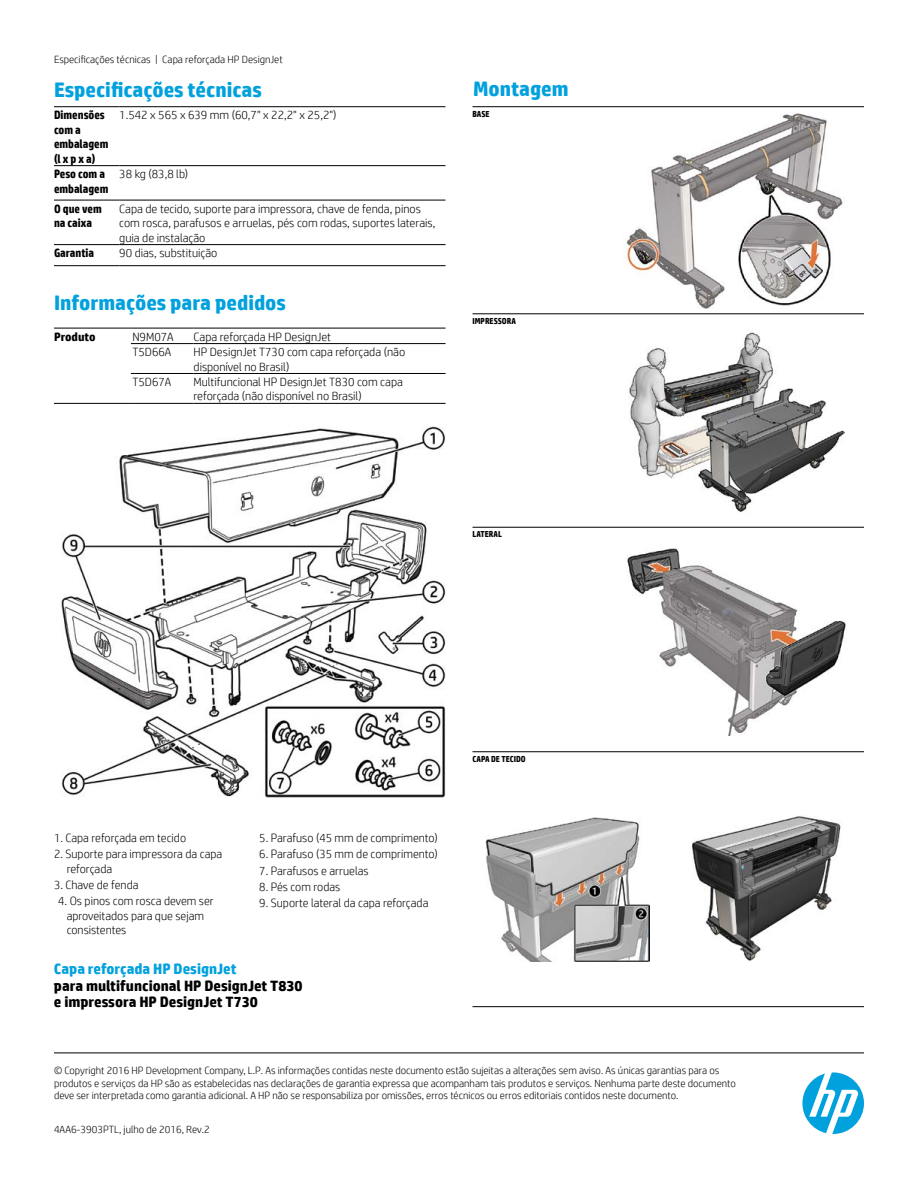
<style>
.page{position:relative;width:918px;height:1188px;background:#fff}
.page>*{position:absolute;margin:0;border:0;box-sizing:border-box;transform-origin:0 0}
.Subhead_14_16_bold_b{font:700 21px "HP Simplified";color:#00a1dd}
.call_to_action{font:700 15px "HP Simplified";color:#000}
.call_to_action-2{font:700 15px "HP Simplified";color:#00a1dd}
.table_text_6_5{font:300 12px/14.4px "HP Simplified";color:#000}
.footnotes_6{font:300 12px/14.4px "HP Simplified";color:#000}
.table_text_6_5-2{font:700 12px/14.4px "HP Simplified";color:#000;scale:.91 1}
.table_text_6_5-3{font:700 12px "HP Simplified";color:#000}
.Legal_7_9{font:300 10.5px/12.6px "HP Simplified";color:#000}
.Title_descriptor{font:300 10.5px "HP Simplified";color:#000}
.table_text_6_5-4{font:700 8.7px "HP Simplified";color:#000;scale:.91 1}
</style>
<div class="page">
<svg style="left:802px;top:1072px;width:62px;height:62px"></svg>
<hr style="left:54px;top:1053px;width:810px;height:1px;background:#000">
<hr style="left:54px;top:106px;width:65px;height:1px;background:#000">
<hr style="left:54px;top:165px;width:65px;height:1px;background:#000">
<hr style="left:54px;top:200px;width:65px;height:1px;background:#000">
<hr style="left:119px;top:106px;width:326px;height:1px;background:#000">
<hr style="left:119px;top:165px;width:326px;height:1px;background:#000">
<hr style="left:119px;top:200px;width:326px;height:1px;background:#000">
<hr style="left:54px;top:244px;width:65px;height:1px;background:#000">
<hr style="left:119px;top:244px;width:326px;height:1px;background:#000">
<hr style="left:54px;top:265px;width:65px;height:1px;background:#000">
<hr style="left:119px;top:265px;width:326px;height:1px;background:#000">
<hr style="left:472px;top:1006px;width:113px;height:1px;background:#000">
<hr style="left:472px;top:106px;width:113px;height:1px;background:#000">
<hr style="left:472px;top:314px;width:113px;height:1px;background:#000">
<hr style="left:472px;top:527px;width:113px;height:1px;background:#000">
<hr style="left:585px;top:106px;width:279px;height:1px;background:#000">
<hr style="left:585px;top:314px;width:279px;height:1px;background:#000">
<hr style="left:585px;top:527px;width:279px;height:1px;background:#000">
<hr style="left:472px;top:751px;width:113px;height:1px;background:#000">
<hr style="left:585px;top:751px;width:279px;height:1px;background:#000">
<hr style="left:585px;top:1006px;width:279px;height:1px;background:#000">
<hr style="left:54px;top:403px;width:77px;height:1px;background:#000">
<hr style="left:54px;top:328px;width:77px;height:1px;background:#000">
<hr style="left:131px;top:328px;width:63px;height:1px;background:#000">
<hr style="left:194px;top:328px;width:252px;height:1px;background:#000">
<hr style="left:131px;top:343px;width:63px;height:1px;background:#000">
<hr style="left:194px;top:343px;width:252px;height:1px;background:#000">
<hr style="left:131px;top:373px;width:63px;height:1px;background:#000">
<hr style="left:194px;top:373px;width:252px;height:1px;background:#000">
<hr style="left:131px;top:403px;width:63px;height:1px;background:#000">
<hr style="left:194px;top:403px;width:252px;height:1px;background:#000">
<img style="left:62px;top:427px;width:384px;height:371px">
<img style="left:623px;top:113px;width:220px;height:195px">
<img style="left:628px;top:332px;width:217px;height:180px">
<img style="left:627px;top:548px;width:219px;height:188px">
<img style="left:486px;top:817px;width:164px;height:144px">
<img style="left:692px;top:816px;width:149px;height:145px">
<p class="Title_descriptor" style="left:54px;top:52px;width:230px">Especificações técnicas | Capa reforçada HP DesignJet</p>
<p class="Subhead_14_16_bold_b" style="left:54px;top:76px;width:209px">Especificações técnicas</p>
<p class="table_text_6_5-2" style="left:54px;top:108px;width:61px">Dimensões com a embalagem (l x p x a)</p>
<p class="table_text_6_5" style="left:119px;top:108px;width:219px">1.542 x 565 x 639 mm (60,7" x 22,2" x 25,2")</p>
<p class="table_text_6_5-2" style="left:54px;top:167px;width:61px">Peso com a embalagem</p>
<p class="table_text_6_5" style="left:119px;top:167px;width:71px">38 kg (83,8 lb)</p>
<p class="table_text_6_5-2" style="left:54px;top:202px;width:54px">O que vem na caixa</p>
<p class="table_text_6_5" style="left:119px;top:201px;width:318px">Capa de tecido, suporte para impressora, chave de fenda, pinos com rosca, parafusos e arruelas, pés com rodas, suportes laterais, guia de instalação</p>
<p class="table_text_6_5-2" style="left:54px;top:246px;width:46px">Garantia</p>
<p class="table_text_6_5" style="left:119px;top:246px;width:100px">90 dias, substituição</p>
<p class="Subhead_14_16_bold_b" style="left:54px;top:289px;width:234px">Informações para pedidos</p>
<p class="table_text_6_5-3" style="left:54px;top:329px;width:43px">Produto</p>
<p class="table_text_6_5" style="left:132px;top:329px;width:43px">N9M07A</p>
<p class="table_text_6_5" style="left:194px;top:329px;width:139px">Capa reforçada HP DesignJet</p>
<p class="table_text_6_5" style="left:132px;top:344px;width:40px">T5D66A</p>
<p class="table_text_6_5" style="left:194px;top:344px;width:213px">HP DesignJet T730 com capa reforçada (não disponível no Brasil)</p>
<p class="table_text_6_5" style="left:132px;top:374px;width:40px">T5D67A</p>
<p class="table_text_6_5" style="left:194px;top:374px;width:211px">Multifuncional HP DesignJet T830 com capa reforçada (não disponível no Brasil)</p>
<p class="Subhead_14_16_bold_b" style="left:473px;top:75px;width:97px">Montagem</p>
<p class="table_text_6_5-4" style="left:472px;top:108px;width:20px">BASE</p>
<p class="table_text_6_5-4" style="left:472px;top:315px;width:49px">IMPRESSORA</p>
<p class="table_text_6_5-4" style="left:472px;top:529px;width:34px">LATERAL</p>
<p class="footnotes_6" style="left:54px;top:830px;width:134px">1. Capa reforçada em tecido</p>
<p class="footnotes_6" style="left:67px;top:846px;width:157px;text-indent:-13px">2. Suporte para impressora da capa reforçada</p>
<p class="footnotes_6" style="left:54px;top:877px;width:86px">3. Chave de fenda</p>
<p class="footnotes_6" style="left:67px;top:894px;width:149px;text-indent:-9px">4. Os pinos com rosca devem ser aproveitados para que sejam consistentes</p>
<p class="footnotes_6" style="left:259px;top:830px;width:180px">5. Parafuso (45 mm de comprimento)</p>
<p class="footnotes_6" style="left:259px;top:846px;width:180px">6. Parafuso (35 mm de comprimento)</p>
<p class="footnotes_6" style="left:259px;top:863px;width:111px">7. Parafusos e arruelas</p>
<p class="footnotes_6" style="left:259px;top:879px;width:83px">8. Pés com rodas</p>
<p class="footnotes_6" style="left:259px;top:896px;width:171px">9. Suporte lateral da capa reforçada</p>
<p class="call_to_action-2" style="left:54px;top:959px;width:184px">Capa reforçada HP DesignJet</p>
<p class="call_to_action" style="left:54px;top:976px;width:250px">para multifuncional HP DesignJet T830</p>
<p class="call_to_action" style="left:54px;top:992px;width:206px">e impressora HP DesignJet T730</p>
<p class="table_text_6_5-4" style="left:472px;top:753px;width:60px">CAPA DE TECIDO</p>
<p class="Legal_7_9" style="left:54px;top:1064px;width:683px">© Copyright 2016 HP Development Company, L.P. As informações contidas neste documento estão sujeitas a alterações sem aviso. As únicas garantias para os produtos e serviços da HP são as estabelecidas nas declarações de garantia expressa que acompanham tais produtos e serviços. Nenhuma parte deste documento deve ser interpretada como garantia adicional. A HP não se responsabiliza por omissões, erros técnicos ou erros editoriais contidos neste documento.</p>
<p class="Legal_7_9" style="left:54px;top:1123px;width:157px">4AA6-3903PTL, julho de 2016, Rev.2</p>
</div>
